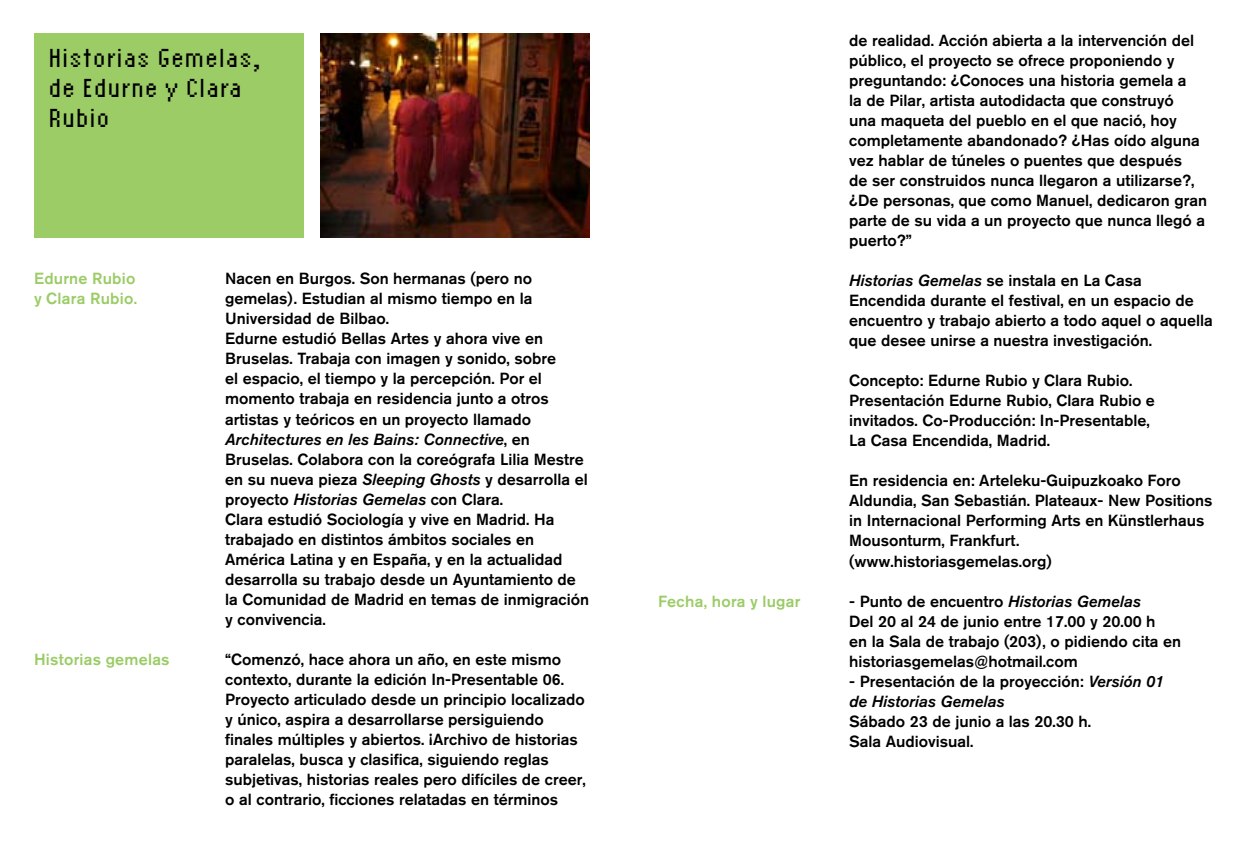
<style>
.page{position:relative;width:1248px;height:851px;background:#fff}
.page>*{position:absolute;margin:0;border:0;box-sizing:border-box;transform-origin:0 0}
.t1{font:24px/30px "Ignifuga";color:#000}
.t2{font:500 16px/20px "Akzidenz Grotesk BQ";color:#000}
.t3{font:500 16px/20px "Akzidenz Grotesk BQ";letter-spacing:.015em;color:#9bcc66}
.t4{font:italic 16px "Akzidenz Grotesk BQ Med";color:#000}
.s1{font-family:"Akzidenz Grotesk BQ";font-weight:500;font-style:normal}
.s2{font-family:"Akzidenz Grotesk BQ Med";font-weight:400;font-style:italic}
</style>
<div class="page">
<img style="left:320px;top:34px;width:270px;height:204px">
<div style="left:34px;top:34px;width:269px;height:204px;background:#9bcc66"></div>
<h1 class="t1" style="left:48px;top:43px;width:217px">Historias Gemelas, de Edurne y Clara<br>Rubio</h1>
<p class="t3" style="left:34px;top:268px;width:104px">Edurne Rubio y Clara Rubio.</p>
<p class="t3" style="left:34px;top:648px;width:137px">Historias gemelas</p>
<p class="t2" style="left:225px;top:268px;width:332px">Nacen en Burgos. Son hermanas (pero no gemelas). Estudian al mismo tiempo en la Universidad de Bilbao.<br>Edurne estudió Bellas Artes y ahora vive en Bruselas. Trabaja con imagen y sonido, sobre el espacio, el tiempo y la percepción. Por el momento trabaja en residencia junto a otros artistas y teóricos en un proyecto llamado</p>
<p class="t4" style="left:225px;top:429px;width:306px">Architectures en les Bains: Connective<span class="s1">, en</span></p>
<p class="t2" style="left:225px;top:448px;width:365px">Bruselas. Colabora con la coreógrafa Lilia Mestre en su nueva pieza <span class="s2">Sleeping Ghosts</span> y desarrolla el proyecto <span class="s2">Historias Gemelas</span> con Clara.<br>Clara estudió Sociología y vive en Madrid. Ha trabajado en distintos ámbitos sociales en América Latina y en España, y en la actualidad desarrolla su trabajo desde un Ayuntamiento de la Comunidad de Madrid en temas de inmigración y convivencia.</p>
<p class="t2" style="left:225px;top:648px;width:362px">“Comenzó, hace ahora un año, en este mismo contexto, durante la edición In-Presentable 06.<br>Proyecto articulado desde un principio localizado y único, aspira a desarrollarse persiguiendo finales múltiples y abiertos. ¡Archivo de historias paralelas, busca y clasifica, siguiendo reglas subjetivas, historias reales pero difíciles de creer, o al contrario, ficciones relatadas en términos</p>
<p class="t3" style="left:658px;top:590px;width:144px">Fecha, hora y lugar</p>
<p class="t2" style="left:849px;top:30px;width:359px">de realidad. Acción abierta a la intervención del público, el proyecto se ofrece proponiendo y preguntando: ¿Conoces una historia gemela a<br>la de Pilar, artista autodidacta que construyó<br>una maqueta del pueblo en el que nació, hoy completamente abandonado? ¿Has oído alguna vez hablar de túneles o puentes que después<br>de ser construidos nunca llegaron a utilizarse?, ¿De personas, que como Manuel, dedicaron gran parte de su vida a un proyecto que nunca llegó a puerto?”</p>
<p class="t2" style="left:849px;top:270px;width:365px"><span class="s2">Historias Gemelas</span> se instala en La Casa Encendida durante el festival, en un espacio de encuentro y trabajo abierto a todo aquel o aquella que desee unirse a nuestra investigación.</p>
<p class="t2" style="left:849px;top:370px;width:307px">Concepto: Edurne Rubio y Clara Rubio.<br>Presentación Edurne Rubio, Clara Rubio e invitados. Co-Producción: In-Presentable, La Casa Encendida, Madrid.</p>
<p class="t2" style="left:849px;top:470px;width:364px">En residencia en: Arteleku-Guipuzkoako Foro Aldundia, San Sebastián. Plateaux- New Positions in Internacional Performing Arts en Künstlerhaus Mousonturm, Frankfurt. (www.historiasgemelas.org)</p>
<p class="t2" style="left:849px;top:590px;width:333px">- Punto de encuentro <span class="s2">Historias Gemelas<br></span>Del 20 al 24 de junio entre 17.00 y 20.00 h<br>en la Sala de trabajo (203), o pidiendo cita en historiasgemelas@hotmail.com</p>
<p class="t2" style="left:849px;top:670px;width:316px">- Presentación de la proyección: <span class="s2">Versión 01</span></p>
<p class="t4" style="left:849px;top:691px;width:157px">de Historias Gemelas</p>
<p class="t2" style="left:849px;top:710px;width:243px">Sábado 23 de junio a las 20.30 h.<br>Sala Audiovisual.</p>
</div>
